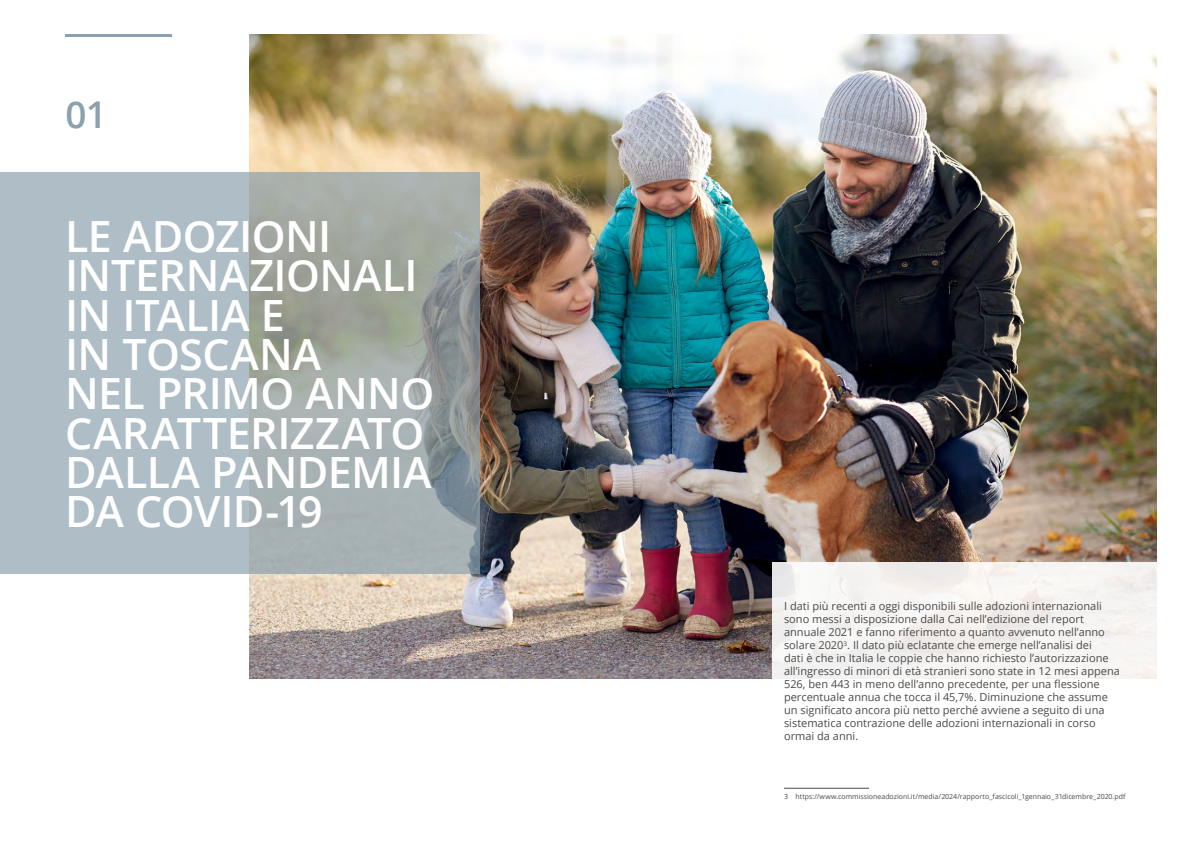
<style>
.page{position:relative;width:1191px;height:842px;background:#fff}
.page>*{position:absolute;margin:0;border:0;box-sizing:border-box;transform-origin:0 0}
.t1{font:600 43px/39.4px "Open Sans";letter-spacing:-.015em;color:#fff}
.t2{font:600 36.9px "Open Sans";color:#8ba1ae}
.t3{font:11px/13px "Open Sans";color:#4a4a49}
.t4{font:7px "Open Sans";color:#4a4a49}
</style>
<div class="page">
<hr style="left:65px;top:34px;width:106px;height:3px;background:#8ba1ae">
<img style="left:249px;top:34px;width:908px;height:644px">
<div style="left:772px;top:562px;width:419px;height:237px;background:linear-gradient(to bottom,#f3f0ef,#fff)"></div>
<hr style="left:784px;top:788px;width:85px;height:1px;background:#4a4a49">
<svg style="left:0;top:173px;width:479px;height:401px;background:#a7b2b6"></svg>
<h2 class="t2" style="left:65px;top:89px;width:43px">01</h2>
<h1 class="t1" style="left:65px;top:216px;width:370px">LE ADOZIONI<br>INTERNAZIONALI<br>IN ITALIA E<br>IN TOSCANA<br>NEL PRIMO ANNO<br>CARATTERIZZATO<br>DALLA PANDEMIA<br>DA COVID-19</h1>
<p class="t3" style="left:784px;top:599px;width:337px">I dati più recenti a oggi disponibili sulle adozioni internazionali sono messi a disposizione dalla Cai nell’edizione del report annuale 2021 e fanno riferimento a quanto avvenuto nell’anno solare 2020<sup>3</sup>. Il dato più eclatante che emerge nell’analisi dei<br>dati è che in Italia le coppie che hanno richiesto l’autorizzazione all’ingresso di minori di età stranieri sono state in 12 mesi appena 526, ben 443 in meno dell’anno precedente, per una flessione percentuale annua che tocca il 45,7%. Diminuzione che assume un significato ancora più netto perché avviene a seguito di una sistematica contrazione delle adozioni internazionali in corso ormai da anni.</p>
<p class="t4" style="left:784px;top:792px;width:343px">3 https://www.commissioneadozioni.it/media/2024/rapporto_fascicoli_1gennaio_31dicembre_2020.pdf</p>
</div>
